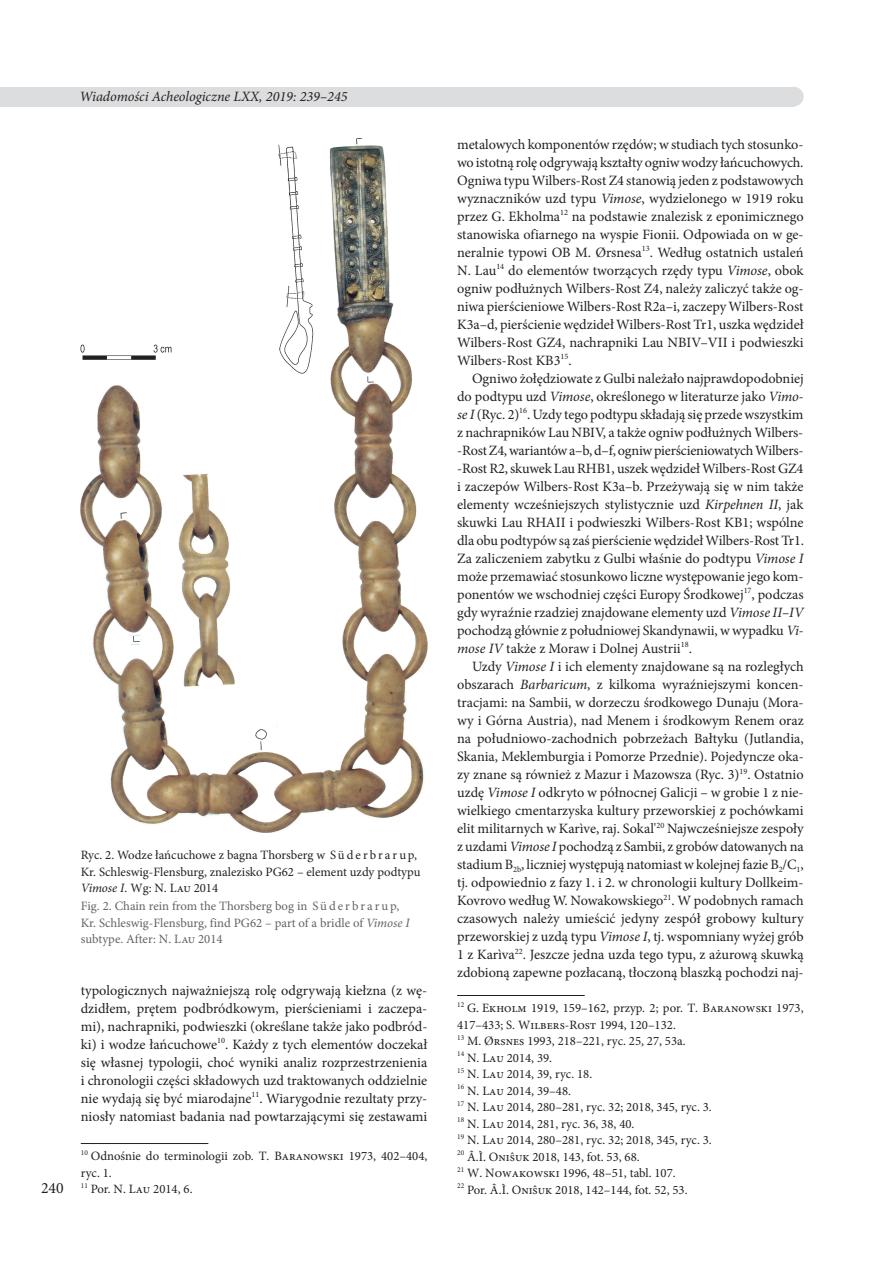
<style>
.page{position:relative;width:893px;height:1263px;background:#fff}
.page>*{position:absolute;margin:0;border:0;box-sizing:border-box;transform-origin:0 0}
.t1{font:15.75px "Minion Pro";color:#231f20}
.t2{font:14.25px/18px "Minion Pro";color:#231f20;text-align:justify}
.t3{font:italic 14.25px "Minion Pro";color:#231f20}
.t4{font:12.75px/16.5px "Minion Pro";color:#231f20}
.t5{font:12.75px/16.5px "Minion Pro";color:#636366}
.s1{font-style:italic}
</style>
<div class="page">
<div style="left:0;top:87px;width:794px;height:19px;background:#dcdddf"></div>
<div style="left:784px;top:87px;width:20px;height:19px;background:#dcdddf;border-radius:50%"></div>
<hr style="left:81px;top:1143px;width:127px;height:1px;background:#231f20">
<hr style="left:457px;top:995px;width:128px;height:1px;background:#231f20">
<img style="left:81px;top:139px;width:346px;height:693px">
<p class="t3" style="left:79px;top:87px;width:270px">Wiadomości Acheologiczne LXX, 2019: 239–245</p>
<p class="t1" style="left:41px;top:1178px;width:24px">240</p>
<p class="t4" style="left:81px;top:847px;width:341px">Ryc. 2. Wodze łańcuchowe z bagna Thorsberg w S ü d e r b r a r u p,<br>Kr. Schleswig-Flensburg, znalezisko PG62 – element uzdy podtypu<br><span class="s1">Vimose I</span>. Wg: N. Lau 2014</p>
<p class="t5" style="left:81px;top:898px;width:330px">Fig. 2. Chain rein from the Thorsberg bog in S ü d e r b r a r u p,<br>Kr. Schleswig-Flensburg, find PG62 – part of a bridle of <span class="s1">Vimose I </span>subtype. After: N. Lau 2014</p>
<p class="t2" style="left:81px;top:981px;width:348px">typologicznych najważniejszą rolę odgrywają kiełzna (z wę&shy;dzidłem, prętem podbródkowym, pierścieniami i zaczepa&shy;mi), nachrapniki, podwieszki (określane także jako podbród&shy;ki) i wodze łańcuchowe<sup>10</sup>. Każdy z tych elementów doczekał się własnej typologii, choć wyniki analiz rozprzestrzenienia i chronologii części składowych uzd traktowanych oddzielnie nie wydają się być miarodajne<sup>11</sup>. Wiarygodnie rezultaty przy&shy;niosły natomiast badania nad powtarzającymi się zestawami</p>
<p class="t4" style="left:81px;top:1148px;width:348px"><sup>10</sup> Odnośnie do terminologii zob. T. Baranowski 1973, 402–404, ryc. 1.<br><sup>11</sup> Por. N. Lau 2014, 6.</p>
<p class="t2" style="left:457px;top:136px;width:348px">metalowych komponentów rzędów; w studiach tych stosunko&shy;wo istotną rolę odgrywają kształty ogniw wodzy łańcuchowych.<br>Ogniwa typu Wilbers-Rost Z4 stanowią jeden z podstawowych wyznaczników uzd typu <span class="s1">Vimose</span>, wydzielonego w 1919 roku przez G. Ekholma<sup>12</sup> na podstawie znalezisk z eponimicznego stanowiska ofiarnego na wyspie Fionii. Odpowiada on w ge&shy;neralnie typowi OB M. Ørsnesa<sup>13</sup>. Według ostatnich ustaleń N. Lau<sup>14</sup> do elementów tworzących rzędy typu <span class="s1">Vimose</span>, obok ogniw podłużnych Wilbers-Rost Z4, należy zaliczyć także og&shy;niwa pierścieniowe Wilbers-Rost R2a–i, zaczepy Wilbers-Rost K3a–d, pierścienie wędzideł Wilbers-Rost Tr1, uszka wędzideł Wilbers-Rost GZ4, nachrapniki Lau NBIV–VII i podwieszki Wilbers-Rost KB3<sup>15</sup>.</p>
<p class="t2" style="left:457px;top:370px;width:348px;text-indent:15px">Ogniwo żołędziowate z Gulbi należało najprawdopodobniej do podtypu uzd <span class="s1">Vimose</span>, określonego w literaturze jako <span class="s1">Vimo&shy;se I</span> (Ryc. 2)<sup>16</sup>. Uzdy tego podtypu składają się przede wszystkim z nachrapników Lau NBIV, a także ogniw podłużnych Wilbers--Rost Z4, wariantów a–b, d–f, ogniw pierścieniowatych Wilbers--Rost R2, skuwek Lau RHB1, uszek wędzideł Wilbers-Rost GZ4 i zaczepów Wilbers-Rost K3a–b. Przeżywają się w nim także elementy wcześniejszych stylistycznie uzd <span class="s1">Kirpehnen II</span>, jak skuwki Lau RHAII i podwieszki Wilbers-Rost KB1; wspólne dla obu podtypów są zaś pierścienie wędzideł Wilbers-Rost Tr1.<br>Za zaliczeniem zabytku z Gulbi właśnie do podtypu <span class="s1">Vimose I </span>może przemawiać stosunkowo liczne występowanie jego kom&shy;ponentów we wschodniej części Europy Środkowej<sup>17</sup>, podczas gdy wyraźnie rzadziej znajdowane elementy uzd <span class="s1">Vimose II–IV </span>pochodzą głównie z południowej Skandynawii, w wypadku <span class="s1">Vi&shy;mose IV</span> także z Moraw i Dolnej Austrii<sup>18</sup>.</p>
<p class="t2" style="left:457px;top:658px;width:348px;text-indent:15px">Uzdy <span class="s1">Vimose I</span> i ich elementy znajdowane są na rozległych obszarach <span class="s1">Barbaricum</span>, z kilkoma wyraźniejszymi koncen&shy;tracjami: na Sambii, w dorzeczu środkowego Dunaju (Mora&shy;wy i Górna Austria), nad Menem i środkowym Renem oraz na południowo-zachodnich pobrzeżach Bałtyku (Jutlandia, Skania, Meklemburgia i Pomorze Przednie). Pojedyncze oka&shy;zy znane są również z Mazur i Mazowsza (Ryc. 3)<sup>19</sup>. Ostatnio uzdę <span class="s1">Vimose I</span> odkryto w północnej Galicji – w grobie 1 z nie&shy;wielkiego cmentarzyska kultury przeworskiej z pochówkami elit militarnych w Karìve, raj. Sokal'<sup>20</sup> Najwcześniejsze zespoły z uzdami <span class="s1">Vimose I</span> pochodzą z Sambii, z grobów datowanych na stadium B<sub>2b</sub>, liczniej występują natomiast w kolejnej fazie B<sub>2</sub>/C<sub>1</sub>, tj. odpowiednio z fazy 1. i 2. w chronologii kultury Dollkeim-Kovrovo według W. Nowakowskiego<sup>21</sup>. W podobnych ramach czasowych należy umieścić jedyny zespół grobowy kultury przeworskiej z uzdą typu <span class="s1">Vimose I</span>, tj. wspomniany wyżej grób 1 z Karìva<sup>22</sup>. Jeszcze jedna uzda tego typu, z ażurową skuwką zdobioną zapewne pozłacaną, tłoczoną blaszką pochodzi naj-</p>
<p class="t4" style="left:457px;top:1000px;width:348px"><sup>12</sup> G. Ekholm 1919, 159–162, przyp. 2; por. T. Baranowski 1973, 417–433; S. Wilbers-Rost 1994, 120–132.<br><sup>13</sup> M. Ørsnes 1993, 218–221, ryc. 25, 27, 53a.<br><sup>14</sup> N. Lau 2014, 39.<br><sup>15</sup> N. Lau 2014, 39, ryc. 18.<br><sup>16</sup> N. Lau 2014, 39–48.<br><sup>17</sup> N. Lau 2014, 280–281, ryc. 32; 2018, 345, ryc. 3.<br><sup>18</sup> N. Lau 2014, 281, ryc. 36, 38, 40.<br><sup>19</sup> N. Lau 2014, 280–281, ryc. 32; 2018, 345, ryc. 3.<br><sup>20</sup> Â.Ì. Oniŝuk 2018, 143, fot. 53, 68.<br><sup>21</sup> W. Nowakowski 1996, 48–51, tabl. 107.<br><sup>22</sup> Por. Â.Ì. Oniŝuk 2018, 142–144, fot. 52, 53.</p>
</div>
